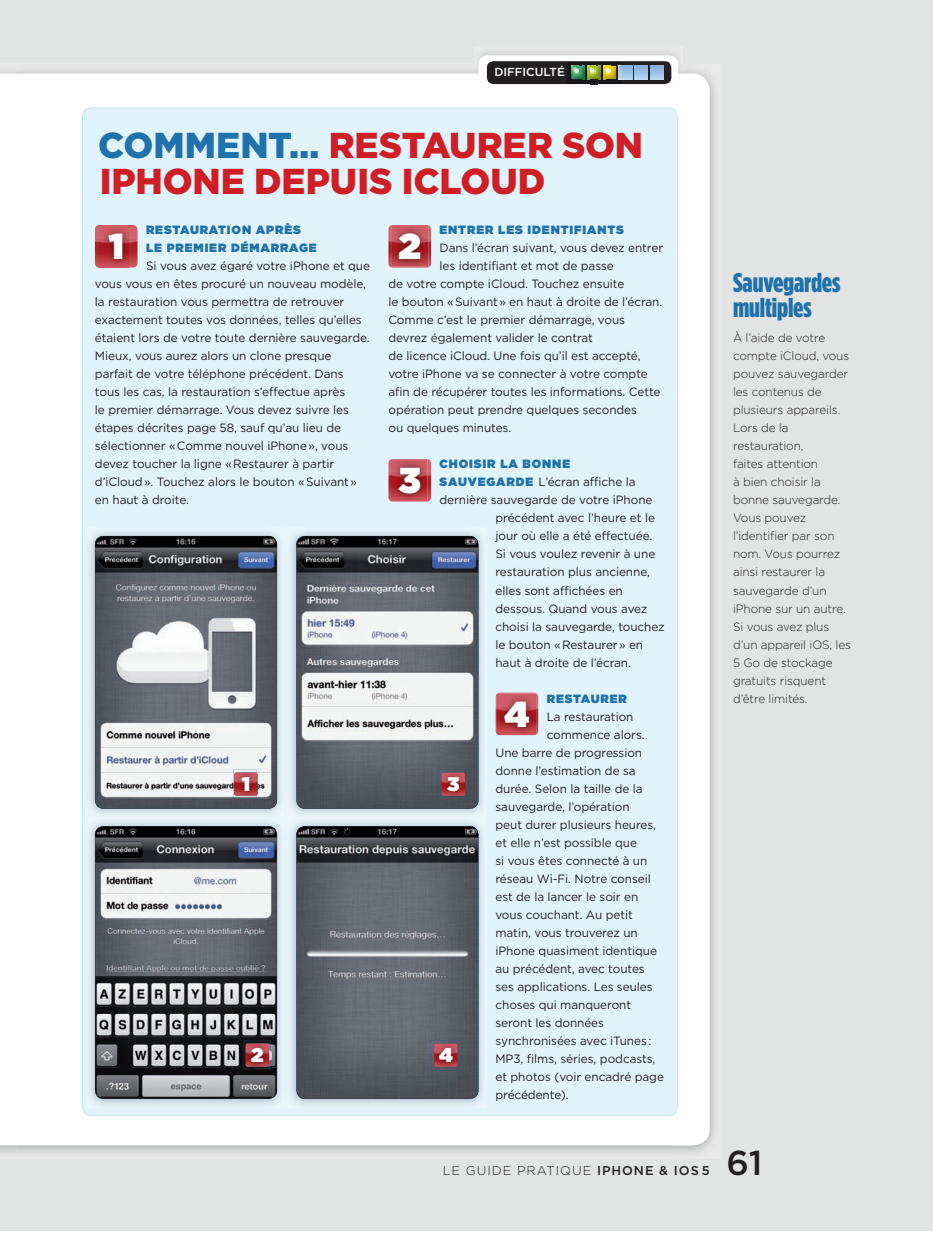
<style>
.page{position:relative;width:933px;height:1233px;background:#fff}
.page>*{position:absolute;margin:0;border:0;box-sizing:border-box;transform-origin:0 0}
.t1{font:900 36px/36px "Gotham";letter-spacing:-.005em;color:#d01e25}
.t2{font:900 36px "Gotham";color:#fff}
.t3{font:500 34.5px "Gotham";color:#231f20}
.t4{font:900 27px/25.5px "Gotham Condensed";letter-spacing:-.005em;color:#2072ac}
.t5{font:900 19.8px "Gotham";color:#fff}
.t6{font:300 12.75px "Gotham";letter-spacing:.075em;color:#231f20}
.t7{font:12px/18px "Gotham";letter-spacing:-.005em;color:#231f20}
.t8{font:300 12px/18px "Gotham";letter-spacing:-.01em;color:#231f20}
.t9{font:900 12px/18px "Gotham";letter-spacing:.075em;color:#2072ac}
.t10{font:500 11.55px "Gotham";color:#fff}
.s1{color:#2072ac}
.s2{font-weight:900;color:#2072ac}
.s3{font-weight:500}
</style>
<div class="page">
<div style="left:0;top:0;width:18px;height:1230px;background:#e2e4e4"></div>
<div style="left:0;top:74px;width:18px;height:1071px;background:#fff"></div>
<div style="left:18px;top:0;width:915px;height:1230px;background:#e2e4e4"></div>
<img style="left:670px;top:71px;width:44px;height:1081px">
<div style="left:18px;top:74px;width:691px;height:1071px;background:#fff"></div>
<div style="left:82px;top:108px;width:595px;height:1007px;background:#e1f4fc"></div>
<img style="left:85px;top:527px;width:401px;height:581px">
<svg style="left:296px;top:536px;width:182px;height:273px"></svg>
<svg style="left:95px;top:826px;width:182px;height:273px"></svg>
<svg style="left:296px;top:826px;width:182px;height:273px;background:#5b5f67"></svg>
<img style="left:388px;top:225px;width:43px;height:43px">
<img style="left:391px;top:225px;width:37px;height:42px">
<img style="left:95px;top:225px;width:42px;height:42px">
<img style="left:100px;top:226px;width:29px;height:41px">
<img style="left:390px;top:459px;width:40px;height:43px">
<img style="left:390px;top:459px;width:37px;height:42px">
<img style="left:536px;top:693px;width:2px;height:41px">
<img style="left:496px;top:693px;width:40px;height:42px">
<img style="left:85px;top:817px;width:200px;height:1px">
<svg style="left:95px;top:536px;width:182px;height:273px"></svg>
<svg style="left:257px;top:773px;width:1px;height:22px"></svg>
<img style="left:234px;top:769px;width:23px;height:29px">
<img style="left:234px;top:772px;width:23px;height:24px">
<img style="left:438px;top:769px;width:27px;height:30px">
<img style="left:441px;top:772px;width:24px;height:24px">
<img style="left:243px;top:1040px;width:27px;height:30px">
<img style="left:246px;top:1043px;width:23px;height:24px">
<img style="left:431px;top:1040px;width:29px;height:30px">
<img style="left:434px;top:1043px;width:23px;height:24px">
<img style="left:474px;top:71px;width:209px;height:15px">
<svg style="left:478px;top:55px;width:200px;height:31px;background:#80857f"></svg>
<p class="t10" style="left:494px;top:65px;width:72px">dIffIculté</p>
<h1 class="t1" style="left:98px;top:127px;width:546px"><span class="s1">COMMENT…</span> RESTAURER SON<br>IPHONE DEPUIS ICLOUD</h1>
<h1 class="t2" style="left:109px;top:220px;width:17px">1</h1>
<h1 class="t2" style="left:398px;top:220px;width:24px">2</h1>
<p class="t9" style="left:146px;top:221px;width:172px">RESTAURATION APRÈS<br>LE PREMIER DÉMARRAGE</p>
<p class="t7" style="left:95px;top:257px;width:277px;text-indent:51px">Si vous avez égaré votre iPhone et que vous vous en êtes procuré un nouveau modèle, la restauration vous permettra de retrouver exactement toutes vos données, telles qu’elles étaient lors de votre toute dernière sauvegarde.<br>Mieux, vous aurez alors un clone presque parfait de votre téléphone précédent. Dans tous les cas, la restauration s’effectue après<br>le premier démarrage. Vous devez suivre les étapes décrites page 58, sauf qu’au lieu de sélectionner « Comme nouvel iPhone », vous devez toucher la ligne « Restaurer à partir d’iCloud ». Touchez alors le bouton « Suivant » en haut à droite.</p>
<p class="t9" style="left:439px;top:221px;width:186px">ENTRER LES IDENTIFIANTS</p>
<p class="t7" style="left:439px;top:239px;width:225px">Dans l’écran suivant, vous devez entrer</p>
<p class="t7" style="left:439px;top:257px;width:176px">les identifiant et mot de passe</p>
<p class="t7" style="left:388px;top:275px;width:237px">de votre compte iCloud. Touchez ensuite</p>
<p class="t7" style="left:388px;top:293px;width:275px">le bouton « Suivant » en haut à droite de l’écran.</p>
<p class="t7" style="left:388px;top:311px;width:238px">Comme c’est le premier démarrage, vous</p>
<p class="t7" style="left:388px;top:329px;width:206px">devrez également valider le contrat</p>
<p class="t7" style="left:388px;top:347px;width:254px">de licence iCloud. Une fois qu’il est accepté,</p>
<p class="t7" style="left:388px;top:365px;width:261px">votre iPhone va se connecter à votre compte</p>
<p class="t7" style="left:388px;top:383px;width:273px">afin de récupérer toutes les informations. Cette</p>
<p class="t7" style="left:388px;top:401px;width:250px">opération peut prendre quelques secondes</p>
<p class="t7" style="left:388px;top:419px;width:124px">ou quelques minutes.</p>
<p class="t9" style="left:439px;top:455px;width:132px">CHOISIR LA BONNE</p>
<p class="t7" style="left:439px;top:473px;width:197px"><span class="s2">SAUVEGARDE</span> L’écran affiche la</p>
<p class="t7" style="left:439px;top:491px;width:214px">dernière sauvegarde de votre iPhone</p>
<p class="t7" style="left:495px;top:509px;width:161px">précédent avec l’heure et le</p>
<p class="t7" style="left:495px;top:527px;width:158px">jour où elle a été effectuée.</p>
<p class="t7" style="left:495px;top:545px;width:161px">Si vous voulez revenir à une</p>
<p class="t7" style="left:495px;top:563px;width:156px">restauration plus ancienne,</p>
<p class="t7" style="left:495px;top:581px;width:129px">elles sont affichées en</p>
<p class="t7" style="left:495px;top:599px;width:153px">dessous. Quand vous avez</p>
<p class="t7" style="left:495px;top:617px;width:171px">choisi la sauvegarde, touchez</p>
<p class="t7" style="left:495px;top:635px;width:149px">le bouton « Restaurer » en</p>
<p class="t7" style="left:495px;top:653px;width:137px">haut à droite de l’écran.</p>
<p class="t9" style="left:546px;top:689px;width:82px">RESTAURER</p>
<p class="t7" style="left:547px;top:707px;width:88px">La restauration</p>
<p class="t7" style="left:547px;top:725px;width:99px">commence alors.</p>
<p class="t7" style="left:495px;top:743px;width:148px">Une barre de progression</p>
<p class="t7" style="left:495px;top:761px;width:142px">donne l’estimation de sa</p>
<p class="t7" style="left:495px;top:779px;width:149px">durée. Selon la taille de la</p>
<p class="t7" style="left:495px;top:797px;width:136px">sauvegarde, l’opération</p>
<p class="t7" style="left:495px;top:815px;width:162px">peut durer plusieurs heures,</p>
<p class="t7" style="left:495px;top:833px;width:143px">et elle n’est possible que</p>
<p class="t7" style="left:495px;top:851px;width:153px">si vous êtes connecté à un</p>
<p class="t7" style="left:495px;top:869px;width:157px">réseau Wi-Fi. Notre conseil</p>
<p class="t7" style="left:495px;top:887px;width:144px">est de la lancer le soir en</p>
<p class="t7" style="left:495px;top:905px;width:139px">vous couchant. Au petit</p>
<p class="t7" style="left:495px;top:923px;width:144px">matin, vous trouverez un</p>
<p class="t7" style="left:495px;top:941px;width:163px">iPhone quasiment identique</p>
<p class="t7" style="left:495px;top:959px;width:151px">au précédent, avec toutes</p>
<p class="t7" style="left:495px;top:977px;width:159px">ses applications. Les seules</p>
<p class="t7" style="left:495px;top:995px;width:137px">choses qui manqueront</p>
<p class="t7" style="left:495px;top:1013px;width:110px">seront les données</p>
<p class="t7" style="left:495px;top:1031px;width:157px">synchronisées avec iTunes :</p>
<p class="t7" style="left:495px;top:1049px;width:161px">MP3, films, séries, podcasts,</p>
<p class="t7" style="left:495px;top:1067px;width:170px">et photos (voir encadré page</p>
<p class="t7" style="left:495px;top:1085px;width:75px">précédente).</p>
<h1 class="t2" style="left:398px;top:454px;width:24px">3</h1>
<h1 class="t2" style="left:504px;top:688px;width:26px">4</h1>
<h3 class="t5" style="left:242px;top:770px;width:10px">1</h3>
<h3 class="t5" style="left:447px;top:770px;width:14px">3</h3>
<h3 class="t5" style="left:251px;top:1041px;width:14px">2</h3>
<h3 class="t5" style="left:439px;top:1041px;width:15px">4</h3>
<h3 class="t4" style="left:733px;top:269px;width:109px">Sauvegardes multiples</h3>
<p class="t8" style="left:733px;top:329px;width:119px">À l’aide de votre compte iCloud, vous pouvez sauvegarder les contenus de plusieurs appareils.<br>Lors de la restauration,<br>faites attention<br>à bien choisir la bonne sauvegarde.<br>Vous pouvez l’identifier par son nom. Vous pourrez ainsi restaurer la sauvegarde d’un iPhone sur un autre.<br>Si vous avez plus d’un appareil iOS, les<br>5 Go de stockage gratuits risquent d’être limités.</p>
<p class="t6" style="left:443px;top:1162px;width:268px">LE GUIDE PRATIQUE <span class="s3">IPHONE &amp; IOS 5</span></p>
<h2 class="t3" style="left:726px;top:1140px;width:37px">61</h2>
</div>
